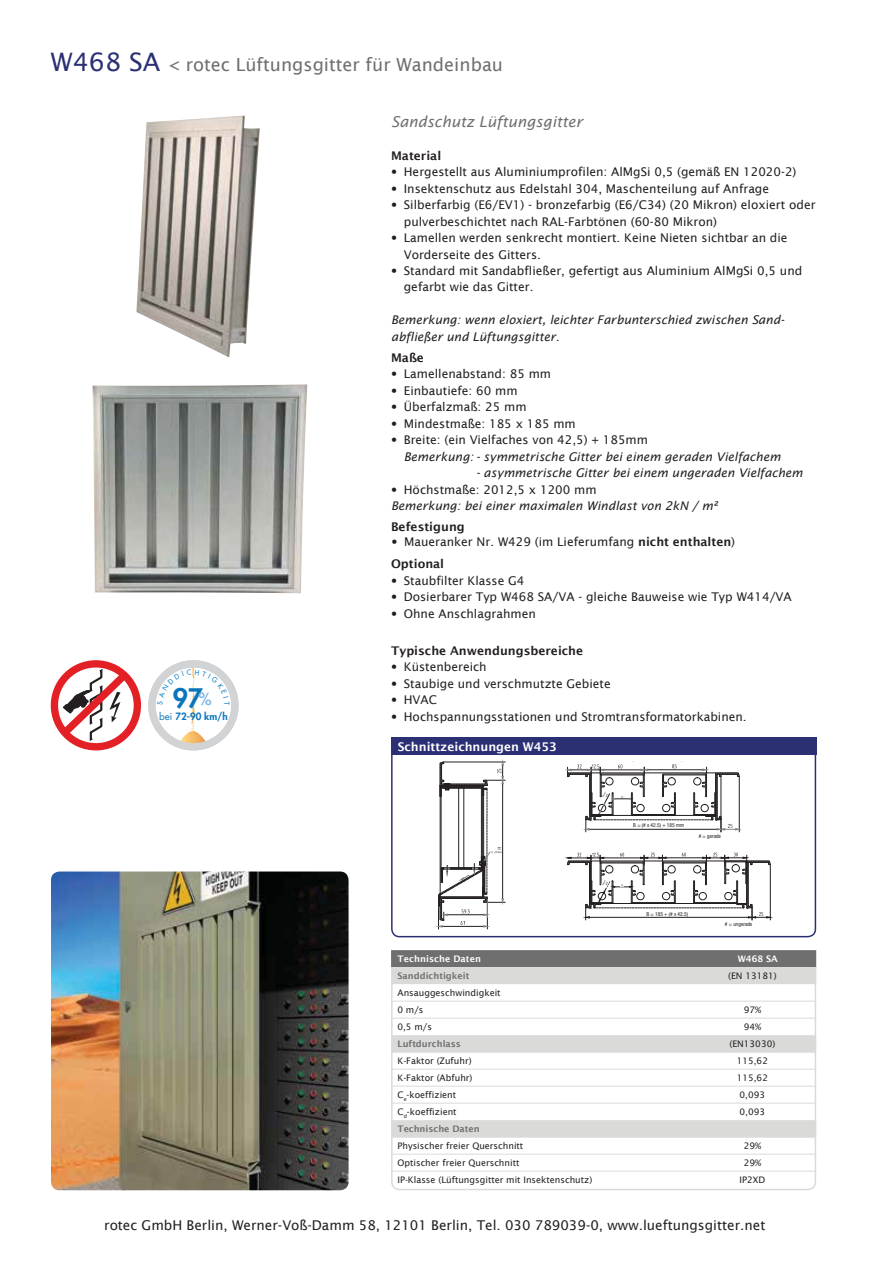
<style>
.page{position:relative;width:893px;height:1263px;background:#fff}
.page>*{position:absolute;margin:0;border:0;box-sizing:border-box;transform-origin:0 0}
.t1{font:800 26.25px "Futura Std";color:#0a75bc}
.t2{font:18px "Lucida Sans";color:#6e6f6e}
.t3{font:italic 15px "Lucida Sans";color:#6e6f6e}
.t4{font:13.5px "Lucida Sans";color:#231f20}
.t5{font:12px/16.5px "Lucida Sans";color:#231f20}
.t6{font:italic 12px/16.5px "Lucida Sans";color:#231f20}
.t7{font:600 12px "Lucida Sans";color:#231f20}
.t8{font:600 12px "Lucida Sans";color:#fff}
.t9{font:800 9.75px "Futura Std";color:#0a75bc}
.t10{font:9px/17.2px "Lucida Sans";color:#231f20}
.t11{font:600 9px "Lucida Sans";color:#6e6f6e}
.t12{font:600 9px "Lucida Sans";letter-spacing:.01em;color:#fff}
.t13{font:condensed 5.4px "Helvetica Neue LT Std";color:#231f20}
.s1{font-size:25.5px;color:#2b3074}
.s2{font-size:16.35px;color:#80b7e3}
.s3{font-weight:400}
.s4{font-family:"Helvetica Neue LT Std"}
.s5{font-family:"Helvetica Neue LT Std";font-style:normal}
.s6{font-style:normal}
.s7{font-weight:600}
</style>
<div class="page">
<div style="left:391px;top:738px;width:425px;height:199px;border:2px solid #2b3074;border-radius:8px"></div>
<div style="left:391px;top:738px;width:425px;height:17px;background:#2b3074"></div>
<div style="left:148px;top:660px;width:91px;height:90px;border:7px solid #d2d3d5;border-radius:50%"></div>
<img style="left:51px;top:872px;width:298px;height:318px;border-radius:9px">
<div style="left:51px;top:660px;width:90px;height:90px;border:7px solid #e32026;border-radius:50%"></div>
<svg style="left:54px;top:663px;width:83px;height:80px"></svg>
<svg style="left:391px;top:950px;width:426px;height:241px"></svg>
<div style="left:391px;top:950px;width:425px;height:17px;background:#6e6f6e"></div>
<svg style="left:391px;top:967px;width:425px;height:170px"></svg>
<hr style="left:391px;top:1001px;width:425px;height:1px;background:#dadad9">
<hr style="left:391px;top:1018px;width:425px;height:1px;background:#dadad9">
<hr style="left:391px;top:1052px;width:425px;height:1px;background:#dadad9">
<hr style="left:391px;top:1069px;width:425px;height:1px;background:#dadad9">
<hr style="left:391px;top:1086px;width:425px;height:1px;background:#dadad9">
<hr style="left:391px;top:1103px;width:425px;height:1px;background:#dadad9">
<hr style="left:391px;top:1137px;width:425px;height:1px;background:#dadad9">
<hr style="left:391px;top:1154px;width:425px;height:1px;background:#dadad9">
<hr style="left:391px;top:1171px;width:425px;height:1px;background:#dadad9">
<img style="left:136px;top:116px;width:124px;height:241px">
<img style="left:92px;top:384px;width:215px;height:209px">
<svg style="left:438px;top:761px;width:67px;height:168px"></svg>
<svg style="left:567px;top:764px;width:173px;height:68px"></svg>
<svg style="left:567px;top:853px;width:204px;height:67px"></svg>
<svg style="left:157px;top:663px;width:72px;height:83px"></svg>
<h2 class="t2" style="left:51px;top:54px;width:454px"><span class="s1">W468 SA</span> &lt; rotec Lüftungsgitter für Wandeinbau</h2>
<h1 class="t1" style="left:173px;top:684px;width:40px">97<span class="s2">%</span></h1>
<p class="t9" style="left:159px;top:711px;width:70px"><span class="s3">bei</span> 72-90 km/h</p>
<p class="t3" style="left:391px;top:112px;width:193px">Sandschutz Lüftungsgitter</p>
<p class="t7" style="left:391px;top:148px;width:52px">Material</p>
<p class="t5" style="left:391px;top:163px;width:407px"><span class="s4">•</span> Hergestellt aus Aluminiumprofilen: AlMgSi 0,5 (gemäß EN 12020-2)</p>
<p class="t5" style="left:391px;top:180px;width:379px"><span class="s4">•</span> Insektenschutz aus Edelstahl 304, Maschenteilung auf Anfrage</p>
<p class="t5" style="left:404px;top:196px;width:413px;text-indent:-13px"><span class="s4">•</span> Silberfarbig (E6/EV1) - bronzefarbig (E6/C34) (20 Mikron) eloxiert oder pulverbeschichtet nach RAL-Farbtönen (60-80 Mikron)</p>
<p class="t5" style="left:404px;top:229px;width:385px;text-indent:-13px"><span class="s4">•</span> Lamellen werden senkrecht montiert. Keine Nieten sichtbar an die<br>Vorderseite des Gitters.</p>
<p class="t5" style="left:404px;top:262px;width:400px;text-indent:-13px"><span class="s4">•</span> Standard mit Sandabfließer, gefertigt aus Aluminium AlMgSi 0,5 und gefarbt wie das Gitter.</p>
<p class="t6" style="left:391px;top:312px;width:395px">Bemerkung: wenn eloxiert, leichter Farbunterschied zwischen Sand&shy;abfließer und Lüftungsgitter.</p>
<p class="t7" style="left:391px;top:350px;width:34px">Maße</p>
<p class="t5" style="left:391px;top:365px;width:162px"><span class="s4">•</span> Lamellenabstand: 85 mm</p>
<p class="t5" style="left:391px;top:382px;width:128px"><span class="s4">•</span> Einbautiefe: 60 mm</p>
<p class="t5" style="left:391px;top:398px;width:137px"><span class="s4">•</span> Überfalzmaß: 25 mm</p>
<p class="t5" style="left:391px;top:415px;width:186px"><span class="s4">•</span> Mindestmaße: 185 x 185 mm</p>
<p class="t6" style="left:404px;top:431px;width:378px;text-indent:-13px"><span class="s5">•</span> <span class="s6">Breite: (ein Vielfaches von 42,5) + 185mm<br></span>Bemerkung: - symmetrische Gitter bei einem geraden Vielfachem</p>
<p class="t6" style="left:476px;top:464px;width:328px">- asymmetrische Gitter bei einem ungeraden Vielfachem</p>
<p class="t6" style="left:391px;top:481px;width:328px"><span class="s5">•</span> <span class="s6">Höchstmaße: 2012,5 x 1200 mm<br></span>Bemerkung: bei einer maximalen Windlast von 2kN / m²</p>
<p class="t7" style="left:391px;top:519px;width:75px">Befestigung</p>
<p class="t5" style="left:391px;top:531px;width:346px;line-height:21.9px"><span class="s4">•</span> Maueranker Nr. W429 (im Lieferumfang <span class="s7">nicht enthalten</span>)<br><span class="s7">Optional</span></p>
<p class="t5" style="left:391px;top:572px;width:135px"><span class="s4">•</span> Staubfilter Klasse G4</p>
<p class="t5" style="left:391px;top:588px;width:402px"><span class="s4">•</span> Dosierbarer Typ W468 SA/VA - gleiche Bauweise wie Typ W414/VA</p>
<p class="t5" style="left:391px;top:605px;width:146px"><span class="s4">•</span> Ohne Anschlagrahmen</p>
<p class="t7" style="left:391px;top:643px;width:194px">Typische Anwendungsbereiche</p>
<p class="t5" style="left:391px;top:659px;width:97px"><span class="s4">•</span> Küstenbereich</p>
<p class="t5" style="left:391px;top:675px;width:221px"><span class="s4">•</span> Staubige und verschmutzte Gebiete</p>
<p class="t5" style="left:391px;top:692px;width:47px"><span class="s4">•</span> HVAC</p>
<p class="t5" style="left:391px;top:708px;width:357px"><span class="s4">•</span> Hochspannungsstationen und Stromtransformatorkabinen.</p>
<p class="t8" style="left:398px;top:739px;width:161px">Schnittzeichnungen W453</p>
<p class="t13" style="left:633px;top:823px;width:52px">B = (# x 42.5) + 185 mm</p>
<p class="t13" style="left:699px;top:834px;width:24px"># = gerade</p>
<p class="t13" style="left:646px;top:912px;width:43px">B = 185 + (# x 42.5)</p>
<p class="t13" style="left:725px;top:922px;width:29px"># = ungerade</p>
<p class="t12" style="left:397px;top:953px;width:85px">Technische Daten</p>
<p class="t12" style="left:738px;top:953px;width:42px">W468 SA</p>
<p class="t11" style="left:397px;top:970px;width:73px">Sanddichtigkeit</p>
<p class="t10" style="left:728px;top:967px;width:50px">(EN 13181)</p>
<p class="t10" style="left:397px;top:984px;width:105px">Ansauggeschwindigkeit<br>0 m/s</p>
<p class="t10" style="left:744px;top:1001px;width:19px">97%</p>
<p class="t10" style="left:397px;top:1018px;width:36px">0,5 m/s</p>
<p class="t10" style="left:744px;top:1018px;width:19px">94%</p>
<p class="t11" style="left:397px;top:1038px;width:65px">Luftdurchlass</p>
<p class="t10" style="left:729px;top:1035px;width:47px">(EN13030)</p>
<p class="t10" style="left:397px;top:1052px;width:76px">K-Faktor (Zufuhr)</p>
<p class="t10" style="left:737px;top:1052px;width:33px">115,62</p>
<p class="t10" style="left:397px;top:1069px;width:77px">K-Faktor (Abfuhr)</p>
<p class="t10" style="left:737px;top:1069px;width:33px">115,62</p>
<p class="t10" style="left:397px;top:1086px;width:60px">C<sub>e</sub>-koeffizient</p>
<p class="t10" style="left:739px;top:1086px;width:27px">0,093</p>
<p class="t10" style="left:397px;top:1103px;width:61px">C<sub>d</sub>-koeffizient</p>
<p class="t10" style="left:739px;top:1103px;width:27px">0,093</p>
<p class="t11" style="left:397px;top:1123px;width:84px">Technische Daten</p>
<p class="t10" style="left:397px;top:1137px;width:127px">Physischer freier Querschnitt</p>
<p class="t10" style="left:744px;top:1137px;width:19px">29%</p>
<p class="t10" style="left:397px;top:1154px;width:124px">Optischer freier Querschnitt</p>
<p class="t10" style="left:744px;top:1154px;width:19px">29%</p>
<p class="t10" style="left:397px;top:1171px;width:196px">IP-Klasse (Lüftungsgitter mit Insektenschutz)</p>
<p class="t10" style="left:739px;top:1171px;width:27px">IP2XD</p>
<p class="t4" style="left:104px;top:1216px;width:663px">rotec GmbH Berlin, Werner-Voß-Damm 58, 12101 Berlin, Tel. 030 789039-0, www.lueftungsgitter.net</p>
</div>
